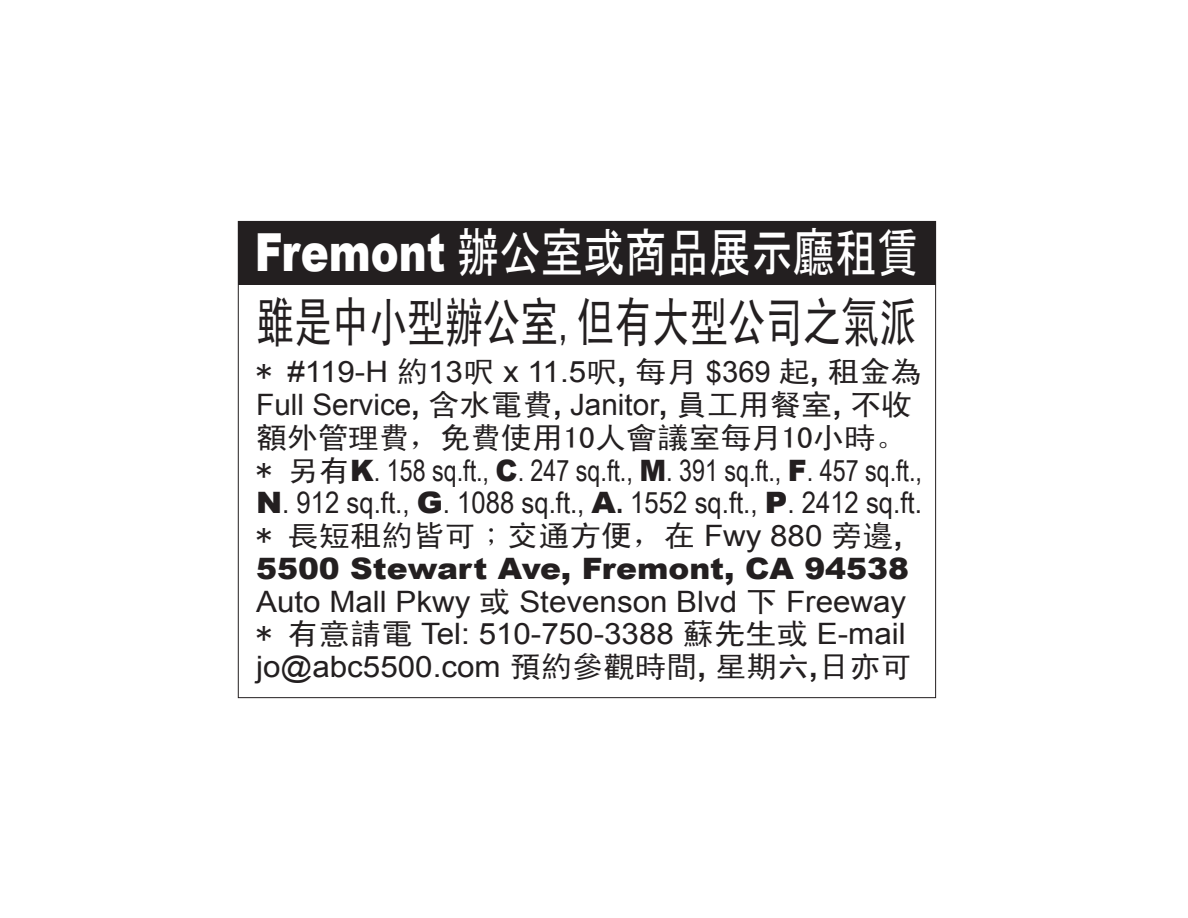
<style>
.page{position:relative;width:1188px;height:918px;background:#fff}
.page>*{position:absolute;margin:0;border:0;box-sizing:border-box;transform-origin:0 0}
.t1{font:54px "Sim Hei";letter-spacing:-.01em;color:#231f20;scale:.7 1}
.t2{font:52.5px "MS Gothic";color:#fff;scale:.8 1}
.t3{font:29.4px/32.7px "Arial";color:#231f20;scale:1.06 1}
.t4{font:29.4px/32.7px "Arial Narrow";color:#231f20;scale:.96 1}
.t5{font:29.4px "Sim Hei";color:#231f20;scale:1.06 1}
.s1{font-family:"Arial";font-weight:900}
.s2{font-family:"Sim Hei"}
.s3{font-weight:700}
.s4{font-family:"Ming Li U"}
.s5{font-family:"Arial"}
.s6{font-family:"Arial";font-weight:700}
.s7{font-weight:900}
</style>
<div class="page">
<div style="left:238px;top:221px;width:698px;height:64px;background:#231f20"></div>
<h2 class="t2" style="left:255px;top:225px;width:832px"><span class="s1">Fremont</span> 辦公室或商品展示廳租賃</h2>
<h1 class="t1" style="left:256px;top:295px;width:945px">雖是中小型辦公室,但有大型公司之氣派</h1>
<p class="t3" style="left:256px;top:356px;width:629px"><span class="s2">*</span> #119-H <span class="s2">約</span>13<span class="s2">呎</span> x 11.5<span class="s2">呎</span><span class="s3">,</span> <span class="s2">每月</span> $369 <span class="s2">起</span><span class="s3">,</span> <span class="s2">租金為<br></span>Full Service<span class="s3">,</span> <span class="s2">含水電費</span><span class="s3">,</span> Janitor<span class="s3">,</span> <span class="s2">員工用餐室</span><span class="s3">,</span> <span class="s2">不收</span></p>
<p class="t5" style="left:256px;top:423px;width:615px">額外管理費，免費使用10人會議室每月10小時。</p>
<p class="t4" style="left:256px;top:453px;width:695px"><span class="s2">* 另有</span><span class="s1">K</span>. 158 sq.ft., <span class="s1">C</span>. 247 sq.ft., <span class="s1">M</span>. 391 sq.ft., <span class="s1">F</span>. 457 sq.ft.,<br><span class="s1">N</span>. 912 sq.ft., <span class="s1">G</span>. 1088 sq.ft., <span class="s1">A</span><span class="s3">.</span> 1552 sq.ft., <span class="s1">P</span>. 2412 sq.ft.</p>
<p class="t5" style="left:256px;top:521px;width:611px">* 長短租約皆可<span class="s4">；</span>交通方便，在 <span class="s5">Fwy 880</span> 旁邊<span class="s6">,</span></p>
<p class="t3" style="left:256px;top:553px;width:620px"><span class="s7">5500 Stewart Ave, Fremont, CA 94538<br></span>Auto Mall Pkwy <span class="s2">或</span> Stevenson Blvd <span class="s2">下</span> Freeway <span class="s2">* 有意請電</span> Tel: 510-750-3388 <span class="s2">蘇先生或</span> E-mail jo@abc5500.com <span class="s2">預約參觀時間</span><span class="s3">,</span> <span class="s2">星期六</span><span class="s3">,</span><span class="s2">日亦可</span></p>
</div>
